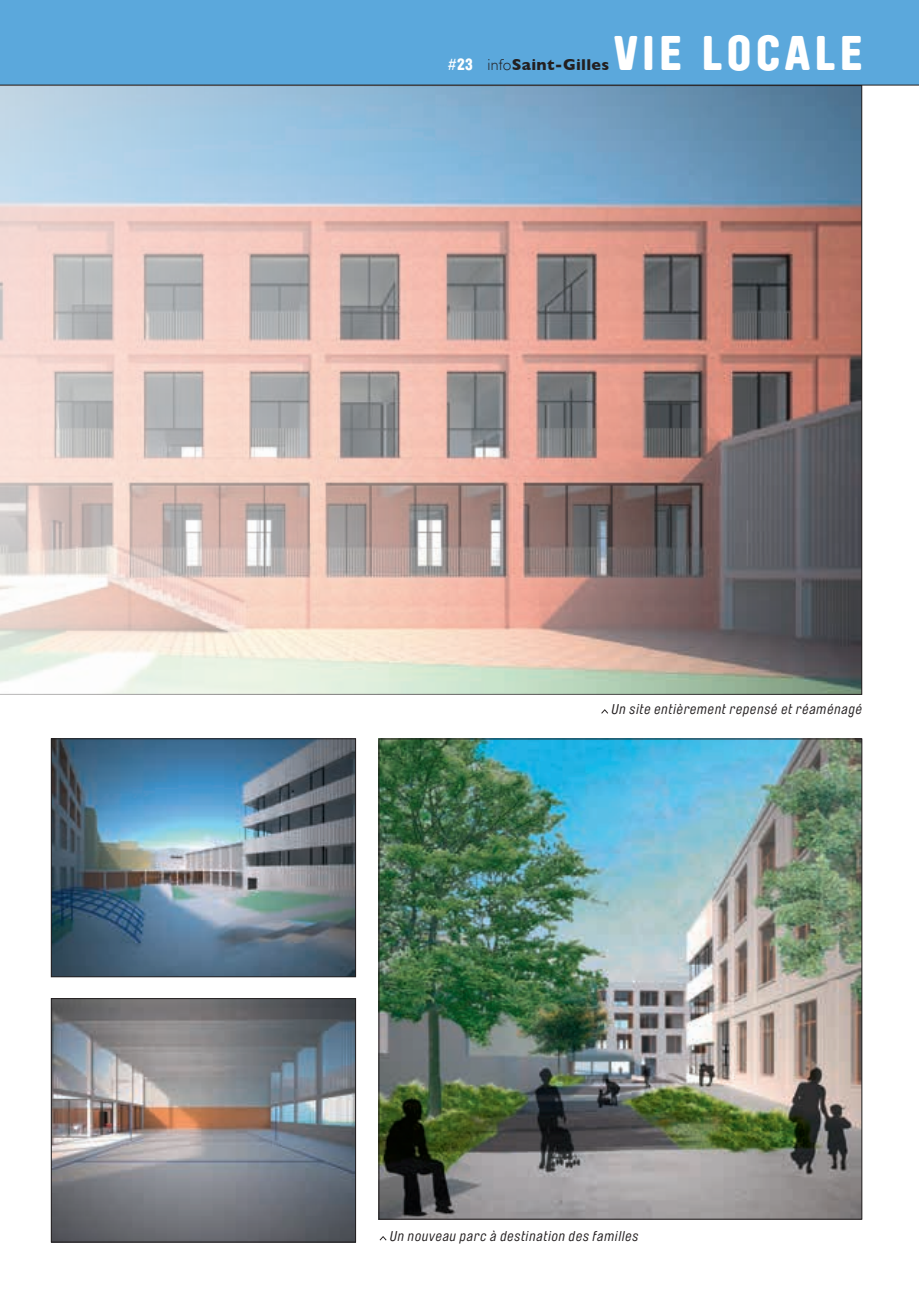
<style>
.page{position:relative;width:919px;height:1299px;background:#fff}
.page>*{position:absolute;margin:0;border:0;box-sizing:border-box;transform-origin:0 0}
.t1{font:900 48px "Brauer Neue";letter-spacing:.1em;color:#fff}
.t2{font:700 16px "Gill Sans";letter-spacing:.02em;color:#231f20}
.t3{font:italic 14px "Brauer Neue";letter-spacing:.055em;color:#231f20}
.s1{font-family:"Brauer Neue";font-weight:400;color:#fff}
.s2{font-family:"Brauer Neue";font-weight:900;color:#fff}
.s3{font-weight:300}
</style>
<div class="page">
<img style="left:0;top:86px;width:862px;height:608px">
<img style="left:53px;top:740px;width:301px;height:235px">
<div style="left:51px;top:738px;width:305px;height:239px;border:1px solid #231f20"></div>
<img style="left:53px;top:1000px;width:301px;height:240px">
<div style="left:51px;top:998px;width:305px;height:244px;border:1px solid #231f20"></div>
<img style="left:380px;top:740px;width:480px;height:477px">
<svg style="left:601px;top:709px;width:7px;height:4px"></svg>
<svg style="left:379px;top:1236px;width:7px;height:4px"></svg>
<div style="left:0;top:0;width:918px;height:85px;background:#5ba8dc"></div>
<hr style="left:0;top:85px;width:918px;height:1px;background:#231f20">
<h1 class="t1" style="left:614px;top:26px;width:250px">VIE LOCALE</h1>
<p class="t2" style="left:447px;top:52px;width:163px"><span class="s1">#</span><span class="s2">23</span> <span class="s3">info</span>Saint-Gilles</p>
<p class="t3" style="left:612px;top:701px;width:252px">Un site entièrement repensé et réaménagé</p>
<p class="t3" style="left:390px;top:1227px;width:250px">Un nouveau parc à destination des familles</p>
</div>
